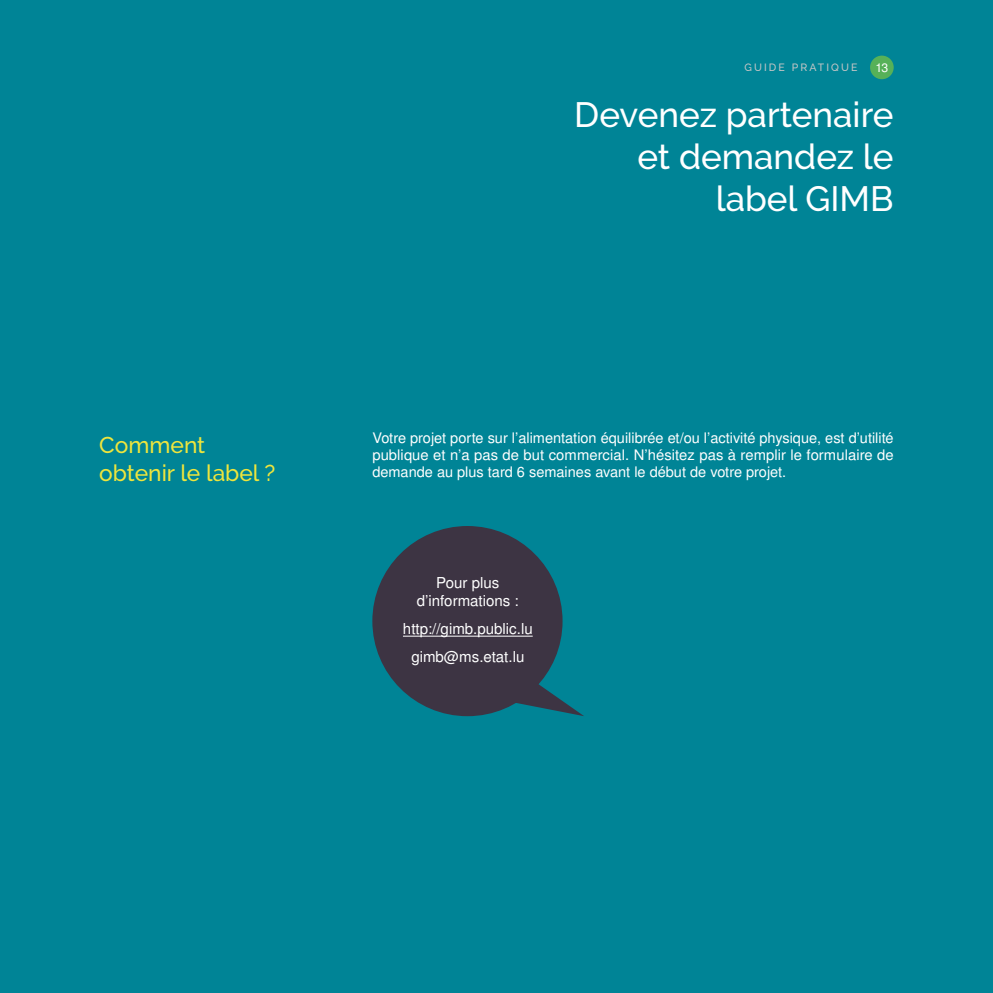
<style>
.page{position:relative;width:993px;height:993px;background:#fff}
.page>*{position:absolute;margin:0;border:0;box-sizing:border-box;transform-origin:0 0}
.t1{font:500 35px/42px "Raleway";color:#fff;text-align:right}
.t2{font:500 22.75px/27.3px "Raleway";color:#eee53d}
.t3{font:15.05px/18px "Nimbus Sans LOT";color:#fff;text-align:center}
.t4{font:14.53px/17.5px "Nimbus Sans LOT";color:#fff;text-align:justify}
.t5{font:12.25px "Nimbus Sans LOT";color:#fff}
.t6{font:500 10.5px "Raleway";letter-spacing:.2em;color:#c6c6c6}
</style>
<div class="page">
<div style="left:0;top:0;width:992px;height:992px;background:#008496"></div>
<div style="left:372px;top:526px;width:190px;height:190px;background:#3d3443;border-radius:50%"></div>
<hr style="left:403px;top:635px;width:129px;height:1px;background:#fff">
<svg style="left:502px;top:681px;width:82px;height:35px"></svg>
<div style="left:869px;top:56px;width:24px;height:23px;background:#56b158;border-radius:50%"></div>
<h2 class="t2" style="left:99px;top:431px;width:177px">Comment obtenir le label ?</h2>
<p class="t6" style="left:744px;top:61px;width:115px">GUIDE PRATIQUE</p>
<p class="t5" style="left:875px;top:60px;width:14px">13</p>
<h1 class="t1" style="left:574px;top:94px;width:321px">Devenez partenaire et demandez le label GIMB</h1>
<p class="t4" style="left:372px;top:429px;width:522px">Votre projet porte sur l’alimentation équilibrée et/ou l’activité physique, est d’utilité publique et n’a pas de but commercial. N’hésitez pas à remplir le formulaire de demande au plus tard 6 semaines avant le début de votre projet.</p>
<p class="t3" style="left:417px;top:573px;width:103px">Pour plus d’informations :</p>
<p class="t3" style="left:403px;top:614px;width:131px;line-height:28px">http://gimb.public.lu gimb@ms.etat.lu</p>
</div>
